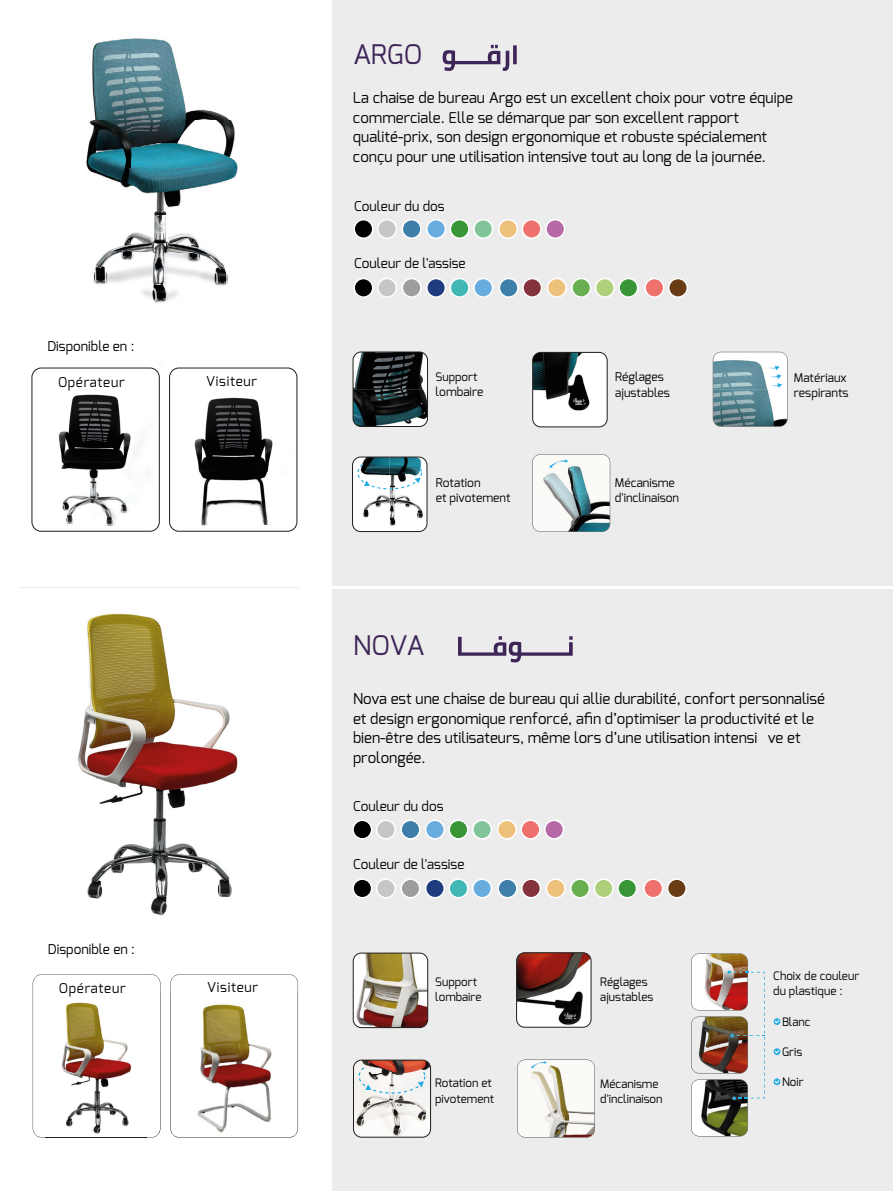
<style>
.page{position:relative;width:893px;height:1191px;background:#fff}
.page>*{position:absolute;margin:0;border:0;box-sizing:border-box;transform-origin:0 0}
.t1{font:27px "Exo";color:#3e2557}
.t2{font:15px/19.5px "Exo";color:#010101}
.t3{font:13.5px "Exo";color:#010101}
.t4{font:13.5px "Exo";letter-spacing:.05em;color:#010101}
.t5{font:12px/15.1px "Exo";color:#010101}
.t6{font:11.7px/15.1px "Exo";color:#010101}
</style>
<div class="page">
<img style="left:32px;top:367px;width:128px;height:165px">
<img style="left:169px;top:367px;width:129px;height:165px">
<div style="left:332px;top:0;width:561px;height:586px;background:#ececec"></div>
<svg style="left:443px;top:45px;width:74px;height:26px"></svg>
<img style="left:352px;top:457px;width:75px;height:74px">
<svg style="left:357px;top:464px;width:65px;height:25px;background:#8ea6ad"></svg>
<div style="left:352px;top:457px;width:75px;height:75px;border:1px solid #1e1e1c;border-radius:8px"></div>
<img style="left:353px;top:352px;width:74px;height:73px">
<div style="left:353px;top:352px;width:75px;height:75px;border:1px solid #1e1e1c;border-radius:8px"></div>
<img style="left:534px;top:352px;width:73px;height:75px">
<div style="left:532px;top:352px;width:75px;height:75px;border:1px solid #1e1e1c;border-radius:8px"></div>
<svg style="left:532px;top:454px;width:78px;height:78px"></svg>
<img style="left:549px;top:459px;width:19px;height:9px">
<svg style="left:354px;top:219px;width:211px;height:20px"></svg>
<svg style="left:354px;top:278px;width:139px;height:20px"></svg>
<svg style="left:645px;top:278px;width:43px;height:20px"></svg>
<svg style="left:499px;top:278px;width:139px;height:20px"></svg>
<div style="left:32px;top:368px;width:127px;height:163px;border:1px solid #1e1e1c;border-radius:9px"></div>
<div style="left:169px;top:368px;width:128px;height:163px;border:1px solid #1e1e1c;border-radius:9px"></div>
<div style="left:332px;top:588px;width:561px;height:602px;background:#ececec"></div>
<svg style="left:458px;top:636px;width:115px;height:26px"></svg>
<img style="left:353px;top:1060px;width:78px;height:77px">
<svg style="left:359px;top:1067px;width:66px;height:26px"></svg>
<div style="left:353px;top:1060px;width:78px;height:77px;border:1px solid #1e1e1c;border-radius:8px"></div>
<img style="left:353px;top:953px;width:75px;height:74px">
<div style="left:353px;top:953px;width:75px;height:74px;border:1px solid #1e1e1c;border-radius:8px"></div>
<img style="left:517px;top:954px;width:74px;height:73px">
<div style="left:516px;top:952px;width:75px;height:75px;border:1px solid #1e1e1c;border-radius:8px"></div>
<svg style="left:517px;top:1059px;width:78px;height:78px"></svg>
<img style="left:531px;top:1061px;width:16px;height:7px">
<svg style="left:352px;top:820px;width:212px;height:19px"></svg>
<svg style="left:643px;top:879px;width:44px;height:19px"></svg>
<svg style="left:352px;top:878px;width:285px;height:20px"></svg>
<svg style="left:33px;top:974px;width:127px;height:163px"></svg>
<svg style="left:170px;top:974px;width:128px;height:18px"></svg>
<img style="left:155px;top:992px;width:144px;height:146px">
<img style="left:155px;top:992px;width:5px;height:144px">
<img style="left:170px;top:992px;width:128px;height:145px">
<img style="left:46px;top:1000px;width:101px;height:137px">
<img style="left:46px;top:1137px;width:101px;height:1px">
<img style="left:78px;top:613px;width:160px;height:302px">
<img style="left:86px;top:38px;width:152px;height:265px">
<img style="left:691px;top:953px;width:74px;height:57px">
<img style="left:764px;top:976px;width:1px;height:103px">
<svg style="left:691px;top:1079px;width:74px;height:57px"></svg>
<svg style="left:691px;top:1016px;width:73px;height:57px"></svg>
<svg style="left:774px;top:1018px;width:6px;height:7px"></svg>
<svg style="left:774px;top:1048px;width:6px;height:7px"></svg>
<svg style="left:774px;top:1078px;width:6px;height:7px"></svg>
<svg style="left:713px;top:352px;width:75px;height:75px;background:#94afb6"></svg>
<hr style="left:20px;top:587px;width:279px;height:1px;background:#ececec">
<p class="t3" style="left:47px;top:337px;width:88px">Disponible en :</p>
<p class="t4" style="left:58px;top:373px;width:68px">Opérateur</p>
<p class="t4" style="left:206px;top:372px;width:53px">Visiteur</p>
<p class="t3" style="left:48px;top:940px;width:88px">Disponible en :</p>
<p class="t4" style="left:59px;top:979px;width:68px">Opérateur</p>
<p class="t4" style="left:207px;top:978px;width:53px">Visiteur</p>
<h1 class="t1" style="left:353px;top:37px;width:70px">ARGO</h1>
<p class="t2" style="left:353px;top:88px;width:442px">La chaise de bureau Argo est un excellent choix pour votre équipe commerciale. Elle se démarque par son excellent rapport qualité-prix, son design ergonomique et robuste spécialement conçu pour une utilisation intensive tout au long de la journée.</p>
<p class="t3" style="left:354px;top:197px;width:92px">Couleur du dos</p>
<p class="t3" style="left:354px;top:254px;width:113px">Couleur de l'assise</p>
<p class="t6" style="left:436px;top:369px;width:44px">Support</p>
<p class="t5" style="left:436px;top:384px;width:49px">lombaire</p>
<p class="t5" style="left:436px;top:475px;width:76px">Rotation<br>et pivotement</p>
<h1 class="t1" style="left:353px;top:628px;width:73px">NOVA</h1>
<p class="t5" style="left:615px;top:369px;width:56px">Réglages ajustables</p>
<p class="t5" style="left:794px;top:370px;width:56px">Matériaux respirants</p>
<p class="t5" style="left:615px;top:475px;width:66px">Mécanisme d'inclinaison</p>
<p class="t2" style="left:353px;top:689px;width:473px">Nova est une chaise de bureau qui allie durabilité, confort personnalisé et design ergonomique renforcé, afin d’optimiser la productivité et le bien-être des utilisateurs, même lors d’une utilisation intensi ve et prolongée.</p>
<p class="t3" style="left:353px;top:798px;width:92px">Couleur du dos</p>
<p class="t3" style="left:353px;top:855px;width:113px">Couleur de l'assise</p>
<p class="t6" style="left:435px;top:974px;width:48px">Support lombaire</p>
<p class="t6" style="left:773px;top:968px;width:88px">Choix de couleur du plastique :</p>
<p class="t6" style="left:782px;top:1013px;width:30px">Blanc</p>
<p class="t6" style="left:782px;top:1044px;width:22px">Gris</p>
<p class="t6" style="left:782px;top:1074px;width:23px">Noir</p>
<p class="t6" style="left:600px;top:974px;width:55px">Réglages ajustables</p>
<p class="t6" style="left:435px;top:1075px;width:61px">Rotation et pivotement</p>
<p class="t6" style="left:600px;top:1075px;width:64px">Mécanisme d'inclinaison</p>
</div>
